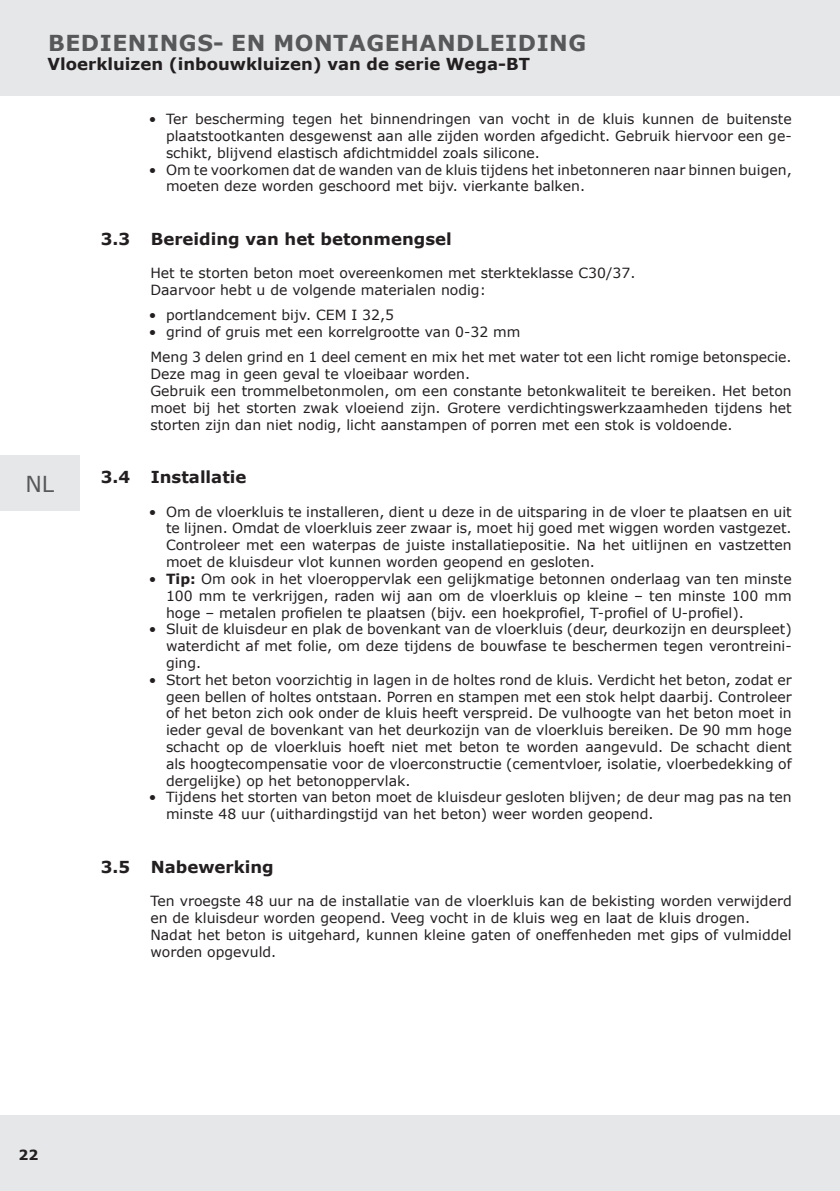
<style>
.page{position:relative;width:840px;height:1191px;background:#fff}
.page>*{position:absolute;margin:0;border:0;box-sizing:border-box;transform-origin:0 0}
.Headline_Titel{font:700 22px "Verdana";letter-spacing:.025em;color:#57585a}
.t1{font:22px "Verdana";color:#57585a}
.Überschriften_im_Satzspiegel{font:700 16.4px "Verdana";color:#231f20}
.Fließtext{font:700 16.4px "Verdana";color:#231f20}
.Fließtext-2{font:14px/16.8px "Verdana";color:#231f20;text-align:justify}
.t2{font:700 14px "Verdana";color:#231f20}
.s1{font-weight:700}
</style>
<div class="page">
<div style="left:0;top:1115px;width:839px;height:76px;background:#e6e7e9"></div>
<div style="left:0;top:455px;width:79px;height:55px;background:#e6e7e9"></div>
<div style="left:0;top:0;width:839px;height:95px;background:#e6e7e9"></div>
<p class="Headline_Titel" style="left:48px;top:27px;width:539px">BEDIENINGS- EN MONTAGEHANDLEIDING</p>
<p class="Fließtext" style="left:48px;top:53px;width:483px">Vloerkluizen (inbouwkluizen) van de serie Wega-BT</p>
<p class="t1" style="left:25px;top:468px;width:30px">NL</p>
<p class="Fließtext-2" style="left:166px;top:110px;width:627px;text-indent:-17px">• Ter bescherming tegen het binnendringen van vocht in de kluis kunnen de buitenste plaatstootkanten desgewenst aan alle zijden worden afgedicht. Gebruik hiervoor een ge&shy;schikt, blijvend elastisch afdichtmiddel zoals silicone.</p>
<p class="Fließtext-2" style="left:166px;top:161px;width:627px;text-indent:-17px">• Om te voorkomen dat de wanden van de kluis tijdens het inbetonneren naar binnen buigen, moeten deze worden geschoord met bijv. vierkante balken.</p>
<p class="Überschriften_im_Satzspiegel" style="left:101px;top:227px;width:352px">3.3 Bereiding van het betonmengsel</p>
<p class="Fließtext-2" style="left:150px;top:265px;width:486px">Het te storten beton moet overeenkomen met sterkteklasse C30/37.</p>
<p class="Fließtext-2" style="left:150px;top:281px;width:337px">Daarvoor hebt u de volgende materialen nodig:</p>
<p class="Fließtext-2" style="left:149px;top:307px;width:246px">• portlandcement bijv. CEM I 32,5</p>
<p class="Fließtext-2" style="left:149px;top:323px;width:373px">• grind of gruis met een korrelgrootte van 0-32 mm</p>
<p class="Fließtext-2" style="left:150px;top:349px;width:642px">Meng 3 delen grind en 1 deel cement en mix het met water tot een licht romige betonspecie.<br>Deze mag in geen geval te vloeibaar worden.</p>
<p class="Fließtext-2" style="left:150px;top:382px;width:642px">Gebruik een trommelbetonmolen, om een constante betonkwaliteit te bereiken. Het beton moet bij het storten zwak vloeiend zijn. Grotere verdichtingswerkzaamheden tijdens het storten zijn dan niet nodig, licht aanstampen of porren met een stok is voldoende.</p>
<p class="Überschriften_im_Satzspiegel" style="left:101px;top:465px;width:147px">3.4 Installatie</p>
<p class="Fließtext-2" style="left:166px;top:503px;width:627px;text-indent:-17px">• Om de vloerkluis te installeren, dient u deze in de uitsparing in de vloer te plaatsen en uit te lijnen. Omdat de vloerkluis zeer zwaar is, moet hij goed met wiggen worden vastgezet.<br>Controleer met een waterpas de juiste installatiepositie. Na het uitlijnen en vastzetten moet de kluisdeur vlot kunnen worden geopend en gesloten.</p>
<p class="Fließtext-2" style="left:166px;top:570px;width:627px;text-indent:-17px">• <span class="s1">Tip:</span> Om ook in het vloeroppervlak een gelijkmatige betonnen onderlaag van ten minste 100 mm te verkrijgen, raden wij aan om de vloerkluis op kleine – ten minste 100 mm hoge – metalen profielen te plaatsen (bijv. een hoekprofiel, T-profiel of U-profiel).</p>
<p class="Fließtext-2" style="left:166px;top:620px;width:627px;text-indent:-17px">• Sluit de kluisdeur en plak de bovenkant van de vloerkluis (deur, deurkozijn en deurspleet) waterdicht af met folie, om deze tijdens de bouwfase te beschermen tegen verontreini&shy;ging.</p>
<p class="Fließtext-2" style="left:166px;top:671px;width:627px;text-indent:-17px">• Stort het beton voorzichtig in lagen in de holtes rond de kluis. Verdicht het beton, zodat er geen bellen of holtes ontstaan. Porren en stampen met een stok helpt daarbij. Controleer of het beton zich ook onder de kluis heeft verspreid. De vulhoogte van het beton moet in ieder geval de bovenkant van het deurkozijn van de vloerkluis bereiken. De 90 mm hoge schacht op de vloerkluis hoeft niet met beton te worden aangevuld. De schacht dient als hoogtecompensatie voor de vloerconstructie (cementvloer, isolatie, vloerbedekking of dergelijke) op het betonoppervlak.</p>
<p class="Fließtext-2" style="left:166px;top:788px;width:627px;text-indent:-17px">• Tijdens het storten van beton moet de kluisdeur gesloten blijven; de deur mag pas na ten minste 48 uur (uithardingstijd van het beton) weer worden geopend.</p>
<p class="Überschriften_im_Satzspiegel" style="left:101px;top:855px;width:174px">3.5 Nabewerking</p>
<p class="Fließtext-2" style="left:150px;top:892px;width:642px">Ten vroegste 48 uur na de installatie van de vloerkluis kan de bekisting worden verwijderd en de kluisdeur worden geopend. Veeg vocht in de kluis weg en laat de kluis drogen.</p>
<p class="Fließtext-2" style="left:150px;top:926px;width:642px">Nadat het beton is uitgehard, kunnen kleine gaten of oneffenheden met gips of vulmiddel worden opgevuld.</p>
<p class="t2" style="left:19px;top:1144px;width:21px">22</p>
</div>
